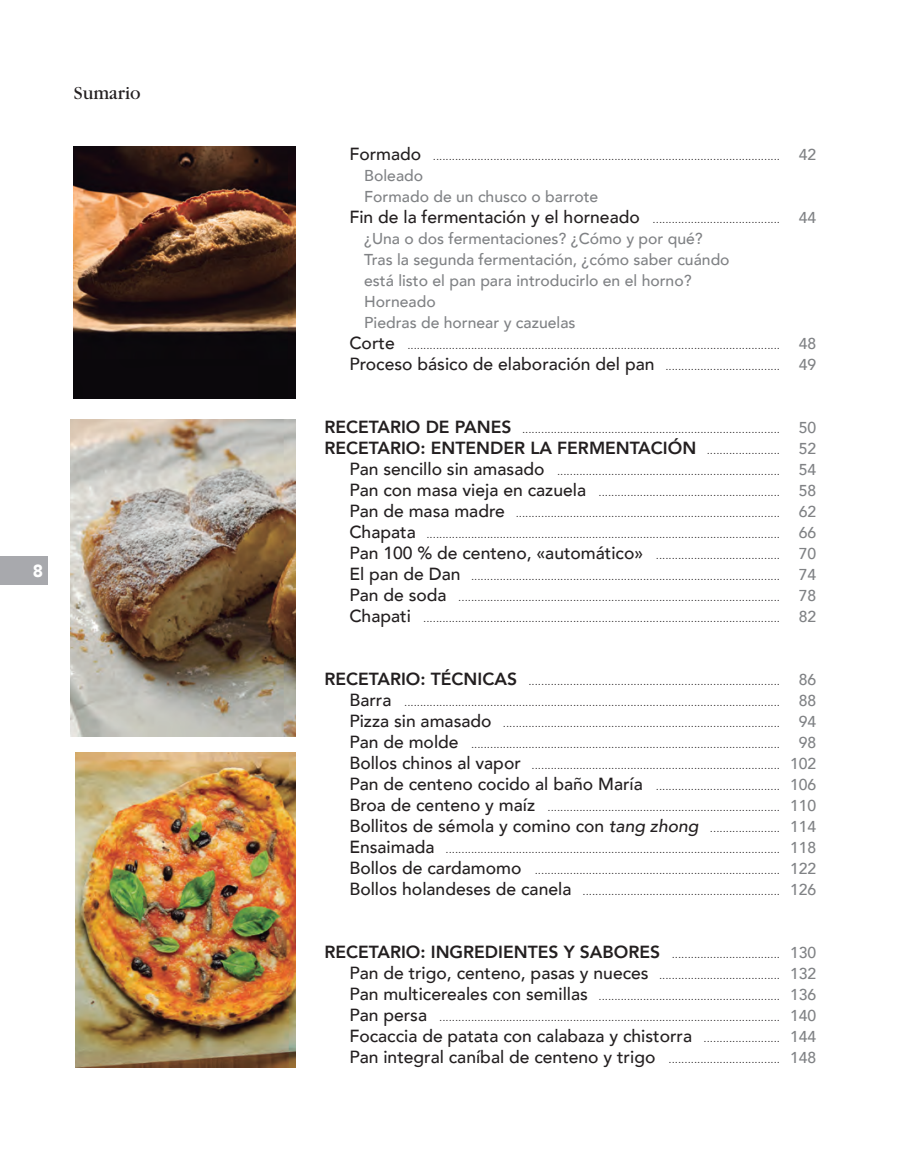
<style>
.page{position:relative;width:917px;height:1165px;background:#fff}
.page>*{position:absolute;margin:0;border:0;box-sizing:border-box;transform-origin:0 0}
.t1{font:19.25px "Garamond";color:#231f20}
.t2{font:500 17.5px "Avenir";color:#231f20}
.t3{font:800 17.5px "Avenir";color:#231f20}
.t4{font:900 17.5px "Avenir";color:#fff}
.t5{font:500 15.75px/21px "Avenir";color:#808285}
.t6{font:300 12.25px/21px "Avenir";color:#231f20;text-align:justify}
.s1{font-weight:500;font-size:17.5px}
.s2{font-weight:500;font-size:15.75px;color:#808285}
.s3{font-weight:800;font-size:17.5px}
.s4{font-weight:300;font-size:12.25px}
.s5{font-style:italic}
.s6{font-size:15.75px;color:#808285}
</style>
<div class="page">
<div style="left:0;top:556px;width:48px;height:29px;background:#a8a9ad"></div>
<img style="left:75px;top:752px;width:221px;height:315px">
<img style="left:74px;top:147px;width:222px;height:252px">
<img style="left:70px;top:420px;width:226px;height:317px">
<h1 class="t1" style="left:74px;top:83px;width:68px">Sumario</h1>
<h2 class="t4" style="left:33px;top:556px;width:12px">8</h2>
<p class="t6" style="left:349px;top:145px;width:468px"><span class="s1">Formado</span> ............................................................................................................. <span class="s2">42</span></p>
<p class="t5" style="left:364px;top:164px;width:236px">Boleado<br>Formado de un chusco o barrote</p>
<p class="t6" style="left:349px;top:208px;width:468px"><span class="s1">Fin de la fermentación y el horneado</span> ........................................ <span class="s2">44</span></p>
<p class="t5" style="left:364px;top:227px;width:367px">¿Una o dos fermentaciones? ¿Cómo y por qué?<br>Tras la segunda fermentación, ¿cómo saber cuándo está listo el pan para introducirlo en el horno?<br>Horneado<br>Piedras de hornear y cazuelas</p>
<p class="t6" style="left:349px;top:334px;width:468px"><span class="s1">Corte</span> ..................................................................................................................... <span class="s2">48<br></span><span class="s1">Proceso básico de elaboración del pan</span> .................................... <span class="s2">49</span></p>
<p class="t6" style="left:324px;top:418px;width:493px"><span class="s3">RECETARIO DE PANES</span> ................................................................................. <span class="s2">50</span></p>
<h2 class="t3" style="left:324px;top:432px;width:493px">RECETARIO: ENTENDER LA FERMENTACIÓN <span class="s4">.......................</span> <span class="s2">52</span></h2>
<p class="t6" style="left:349px;top:460px;width:468px"><span class="s1">Pan sencillo sin amasado</span> ...................................................................... <span class="s2">54<br></span><span class="s1">Pan con masa vieja en cazuela</span> ......................................................... <span class="s2">58<br></span><span class="s1">Pan de masa madre</span> ................................................................................... <span class="s2">62<br></span><span class="s1">Chapata</span> ............................................................................................................... <span class="s2">66<br></span><span class="s1">Pan 100 % de centeno, «automático»</span> ....................................... <span class="s2">70<br></span><span class="s1">El pan de Dan</span> ................................................................................................. <span class="s2">74<br></span><span class="s1">Pan de soda</span> ..................................................................................................... <span class="s2">78<br></span><span class="s1">Chapati</span> ................................................................................................................ <span class="s2">82</span></p>
<p class="t6" style="left:349px;top:670px;width:468px;text-indent:-25px"><span class="s3">RECETARIO: TÉCNICAS</span> ............................................................................... <span class="s2">86<br></span><span class="s1">Barra</span> ...................................................................................................................... <span class="s2">88<br></span><span class="s1">Pizza sin amasado</span> ....................................................................................... <span class="s2">94<br></span><span class="s1">Pan de molde</span> ................................................................................................. <span class="s2">98<br></span><span class="s1">Bollos chinos al vapor</span> .............................................................................. <span class="s2">102<br></span><span class="s1">Pan de centeno cocido al baño María</span> ....................................... <span class="s2">106<br></span><span class="s1">Broa de centeno y maíz</span> ......................................................................... <span class="s2">110</span></p>
<h2 class="t2" style="left:349px;top:811px;width:468px">Bollitos de sémola y comino con <span class="s5">tang zhong</span> <span class="s4">......................</span> <span class="s6">114</span></h2>
<p class="t6" style="left:349px;top:838px;width:468px"><span class="s1">Ensaimada</span> ......................................................................................................... <span class="s2">118<br></span><span class="s1">Bollos de cardamomo</span> ............................................................................. <span class="s2">122<br></span><span class="s1">Bollos holandeses de canela</span> .............................................................. <span class="s2">126</span></p>
<p class="t6" style="left:349px;top:943px;width:468px;text-indent:-25px"><span class="s3">RECETARIO: INGREDIENTES Y SABORES</span> .................................. <span class="s2">130<br></span><span class="s1">Pan de trigo, centeno, pasas y nueces</span> ...................................... <span class="s2">132<br></span><span class="s1">Pan multicereales con semillas</span> ......................................................... <span class="s2">136<br></span><span class="s1">Pan persa</span> ........................................................................................................... <span class="s2">140</span></p>
<h2 class="t2" style="left:349px;top:1021px;width:468px">Focaccia de patata con calabaza y chistorra <span class="s4">........................</span> <span class="s6">144</span></h2>
<p class="t6" style="left:349px;top:1048px;width:468px"><span class="s1">Pan integral caníbal de centeno y trigo</span> ................................... <span class="s2">148</span></p>
</div>
